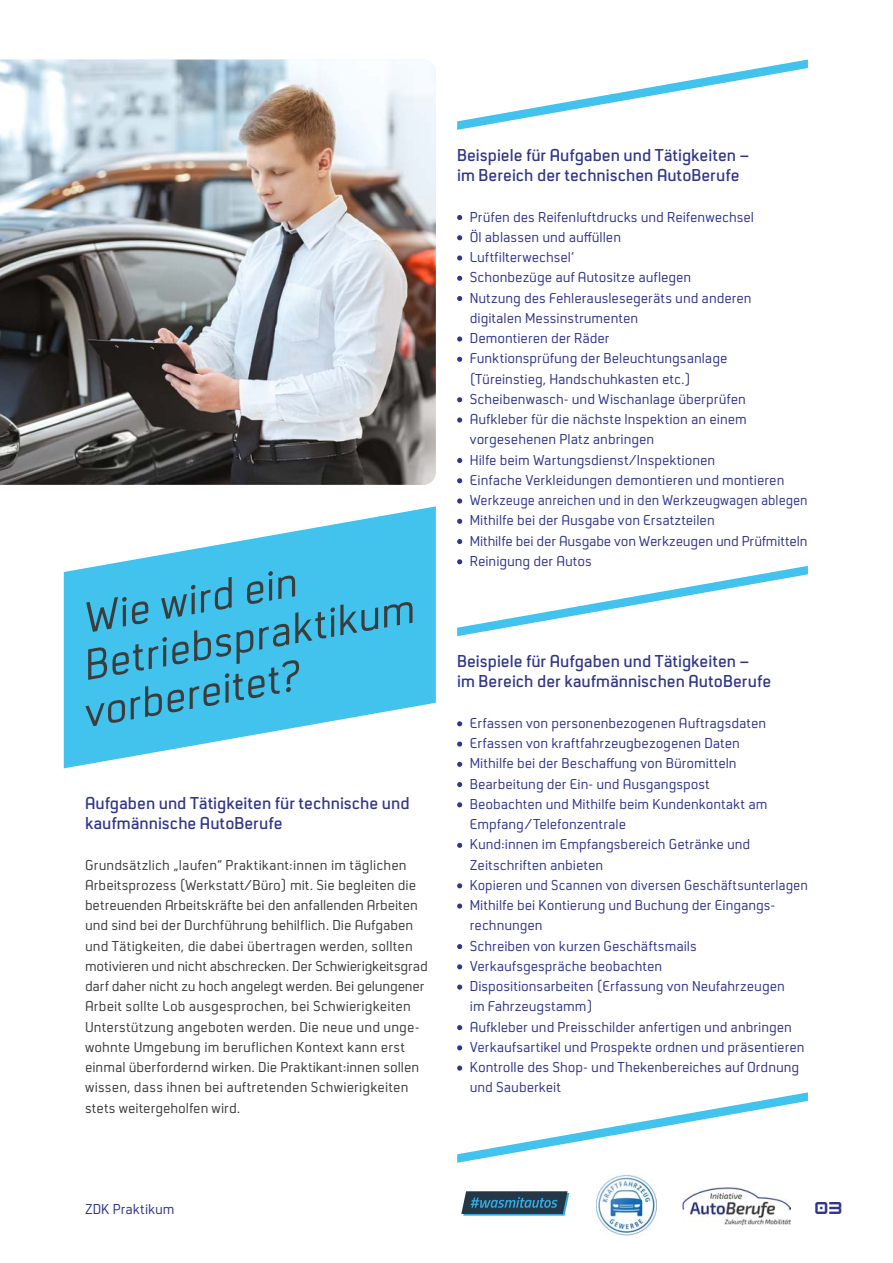
<style>
.page{position:relative;width:893px;height:1263px;background:#fff}
.page>*{position:absolute;margin:0;border:0;box-sizing:border-box;transform-origin:0 0}
.t1{font:italic 45px/46.5px "Neustadt";color:#3c3c3c}
.t2{font:600 18px/20.2px "Neustadt";color:#32368a}
.t3{font:15px/20.2px "Neustadt";color:#32368a}
.t4{font:15px/20.2px "Neustadt";letter-spacing:.01em;color:#3c3c3c}
.t5{font:700 15px "HK Modular";color:#32368a}
</style>
<div class="page">
<img style="left:683px;top:1188px;width:107px;height:36px">
<img style="left:596px;top:1174px;width:61px;height:61px">
<svg style="left:461px;top:1191px;width:108px;height:24px;background:#32586e"></svg>
<svg style="left:64px;top:506px;width:372px;height:262px;fill:#41c3ed"></svg>
<svg style="left:457px;top:215px;width:5px;height:5px"></svg>
<svg style="left:457px;top:235px;width:5px;height:5px"></svg>
<svg style="left:457px;top:255px;width:5px;height:6px"></svg>
<svg style="left:457px;top:276px;width:5px;height:5px"></svg>
<svg style="left:457px;top:296px;width:5px;height:5px"></svg>
<svg style="left:457px;top:336px;width:5px;height:6px"></svg>
<svg style="left:457px;top:357px;width:5px;height:5px"></svg>
<svg style="left:457px;top:397px;width:5px;height:5px"></svg>
<svg style="left:457px;top:417px;width:5px;height:6px"></svg>
<svg style="left:457px;top:458px;width:5px;height:5px"></svg>
<svg style="left:457px;top:478px;width:5px;height:5px"></svg>
<svg style="left:457px;top:498px;width:5px;height:6px"></svg>
<svg style="left:457px;top:519px;width:5px;height:5px"></svg>
<svg style="left:457px;top:539px;width:5px;height:5px"></svg>
<svg style="left:457px;top:721px;width:5px;height:5px"></svg>
<svg style="left:457px;top:741px;width:5px;height:6px"></svg>
<svg style="left:457px;top:762px;width:5px;height:5px"></svg>
<svg style="left:457px;top:782px;width:5px;height:5px"></svg>
<svg style="left:457px;top:802px;width:5px;height:5px"></svg>
<svg style="left:457px;top:843px;width:5px;height:5px"></svg>
<svg style="left:457px;top:883px;width:5px;height:5px"></svg>
<svg style="left:457px;top:903px;width:5px;height:6px"></svg>
<svg style="left:457px;top:944px;width:5px;height:5px"></svg>
<svg style="left:457px;top:964px;width:5px;height:5px"></svg>
<svg style="left:457px;top:984px;width:5px;height:6px"></svg>
<svg style="left:457px;top:1025px;width:5px;height:5px"></svg>
<svg style="left:457px;top:1045px;width:5px;height:5px"></svg>
<svg style="left:457px;top:1065px;width:5px;height:6px"></svg>
<svg style="left:457px;top:559px;width:351px;height:77px"></svg>
<svg style="left:457px;top:1092px;width:351px;height:71px"></svg>
<svg style="left:457px;top:60px;width:351px;height:70px"></svg>
<img style="left:0;top:60px;width:436px;height:425px">
<h1 class="t1" style="left:62px;top:599px;width:345px;text-indent:16px;rotate:-10deg">Wie wird ein<br>Betriebspraktikum vorbereitet?</h1>
<p class="t2" style="left:85px;top:793px;width:326px">Aufgaben und Tätigkeiten für technische und kaufmännische AutoBerufe</p>
<p class="t4" style="left:85px;top:855px;width:344px">Grundsätzlich „laufen“ Praktikant:innen im täglichen Arbeitsprozess (Werkstatt/Büro) mit. Sie begleiten die betreuenden Arbeitskräfte bei den anfallenden Arbeiten und sind bei der Durchführung behilflich. Die Aufgaben und Tätigkeiten, die dabei übertragen werden, sollten motivieren und nicht abschrecken. Der Schwierigkeitsgrad darf daher nicht zu hoch angelegt werden. Bei gelungener Arbeit sollte Lob ausgesprochen, bei Schwierigkeiten Unterstützung angeboten werden. Die neue und unge&shy;wohnte Umgebung im beruflichen Kontext kann erst einmal überfordernd wirken. Die Praktikant:innen sollen wissen, dass ihnen bei auftretenden Schwierigkeiten stets weitergeholfen wird.</p>
<p class="t2" style="left:457px;top:145px;width:294px">Beispiele für Aufgaben und Tätigkeiten – im Bereich der technischen AutoBerufe</p>
<p class="t3" style="left:470px;top:207px;width:339px">Prüfen des Reifenluftdrucks und Reifenwechsel<br>Öl ablassen und auffüllen<br>Luftfilterwechsel‘<br>Schonbezüge auf Autositze auflegen<br>Nutzung des Fehlerauslesegeräts und anderen<br>digitalen Messinstrumenten<br>Demontieren der Räder<br>Funktionsprüfung der Beleuchtungsanlage<br>(Türeinstieg, Handschuhkasten etc.)<br>Scheibenwasch- und Wischanlage überprüfen Aufkleber für die nächste Inspektion an einem vorgesehenen Platz anbringen<br>Hilfe beim Wartungsdienst/Inspektionen<br>Einfache Verkleidungen demontieren und montieren Werkzeuge anreichen und in den Werkzeugwagen ablegen Mithilfe bei der Ausgabe von Ersatzteilen<br>Mithilfe bei der Ausgabe von Werkzeugen und Prüfmitteln Reinigung der Autos</p>
<p class="t2" style="left:457px;top:651px;width:316px">Beispiele für Aufgaben und Tätigkeiten – im Bereich der kaufmännischen AutoBerufe</p>
<p class="t3" style="left:470px;top:713px;width:340px">Erfassen von personenbezogenen Auftragsdaten Erfassen von kraftfahrzeugbezogenen Daten<br>Mithilfe bei der Beschaffung von Büromitteln Bearbeitung der Ein- und Ausgangspost<br>Beobachten und Mithilfe beim Kundenkontakt am Empfang/Telefonzentrale<br>Kund:innen im Empfangsbereich Getränke und Zeitschriften anbieten<br>Kopieren und Scannen von diversen Geschäftsunterlagen Mithilfe bei Kontierung und Buchung der Eingangs&shy;rechnungen<br>Schreiben von kurzen Geschäftsmails Verkaufsgespräche beobachten<br>Dispositionsarbeiten (Erfassung von Neufahrzeugen<br>im Fahrzeugstamm)<br>Aufkleber und Preisschilder anfertigen und anbringen Verkaufsartikel und Prospekte ordnen und präsentieren Kontrolle des Shop- und Thekenbereiches auf Ordnung und Sauberkeit</p>
<p class="t3" style="left:85px;top:1199px;width:91px">ZDK Praktikum</p>
<p class="t5" style="left:815px;top:1198px;width:28px">03</p>
</div>
